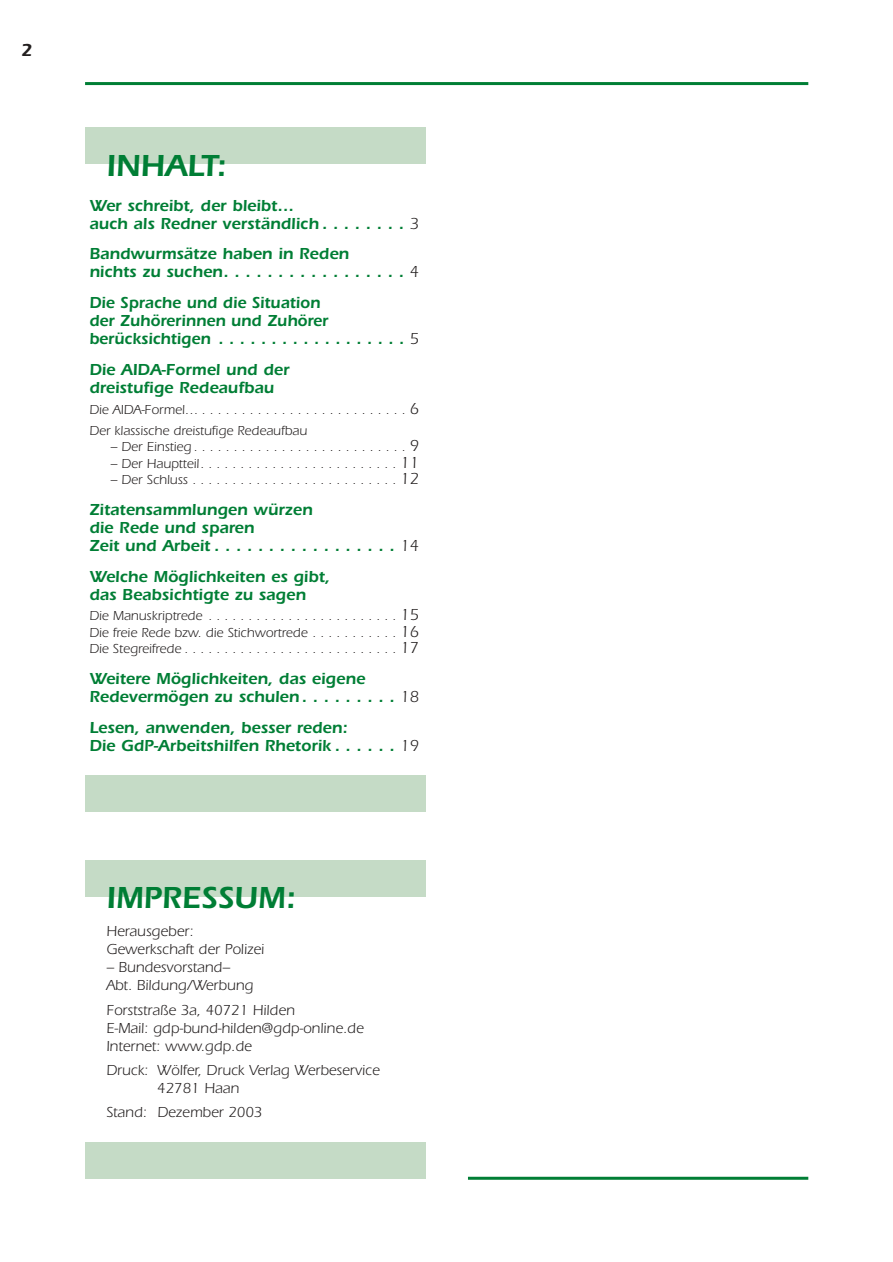
<style>
.page{position:relative;width:893px;height:1262px;background:#fff}
.page>*{position:absolute;margin:0;border:0;box-sizing:border-box;transform-origin:0 0}
.t1{font:600 31.5px "Itc Eras";color:#007e35}
.t2{font:600 18px "Itc Eras";color:#231f1f}
.t3{font:600 16.5px/18px "Itc Eras";color:#007e35}
.t4{font:15px/18px "Itc Eras";color:#231f1f}
.t5{font:13.5px/16.5px "Itc Eras";color:#231f1f}
.s1{font-weight:400;color:#231f1f}
.s2{font-size:16.5px}
</style>
<div class="page">
<div style="left:85px;top:860px;width:340px;height:36px;background:#c5dbc6"></div>
<div style="left:85px;top:1142px;width:340px;height:36px;background:#c5dbc6"></div>
<hr style="left:85px;top:82px;width:723px;height:3px;background:#007e35">
<hr style="left:468px;top:1176px;width:340px;height:3px;background:#007e35">
<div style="left:85px;top:128px;width:340px;height:36px;background:#c5dbc6"></div>
<div style="left:85px;top:776px;width:340px;height:36px;background:#c5dbc6"></div>
<p class="t2" style="left:21px;top:44px;width:13px">2</p>
<h1 class="t1" style="left:106px;top:155px;width:121px">INHALT:</h1>
<p class="t3" style="left:89px;top:198px;width:331px">Wer schreibt, der bleibt…<br>auch als Redner verständlich . . . . . . . . <span class="s1">3</span></p>
<p class="t3" style="left:89px;top:247px;width:331px">Bandwurmsätze haben in Reden<br>nichts zu suchen. . . . . . . . . . . . . . . . . <span class="s1">4</span></p>
<p class="t3" style="left:89px;top:295px;width:331px">Die Sprache und die Situation<br>der Zuhörerinnen und Zuhörer berücksichtigen . . . . . . . . . . . . . . . . . . <span class="s1">5</span></p>
<p class="t3" style="left:89px;top:362px;width:202px">Die AIDA-Formel und der dreistufige Redeaufbau</p>
<p class="t5" style="left:89px;top:400px;width:331px;line-height:20.7px">Die AIDA-Formel… . . . . . . . . . . . . . . . . . . . . . . . . . . <span class="s2">6<br></span>Der klassische dreistufige Redeaufbau</p>
<p class="t5" style="left:111px;top:440px;width:310px">– Der Einstieg . . . . . . . . . . . . . . . . . . . . . . . . . . . <span class="s2">9</span></p>
<p class="t5" style="left:111px;top:456px;width:310px">– Der Hauptteil. . . . . . . . . . . . . . . . . . . . . . . . . <span class="s2">11</span></p>
<p class="t5" style="left:111px;top:473px;width:310px">– Der Schluss . . . . . . . . . . . . . . . . . . . . . . . . . . <span class="s2">12</span></p>
<p class="t3" style="left:89px;top:502px;width:331px">Zitatensammlungen würzen<br>die Rede und sparen<br>Zeit und Arbeit . . . . . . . . . . . . . . . . . <span class="s1">14</span></p>
<p class="t3" style="left:89px;top:569px;width:242px">Welche Möglichkeiten es gibt, das Beabsichtigte zu sagen</p>
<p class="t5" style="left:89px;top:609px;width:331px;text-align:justify">Die Manuskriptrede . . . . . . . . . . . . . . . . . . . . . . . . <span class="s2">15<br></span>Die freie Rede bzw. die Stichwortrede . . . . . . . . . . . <span class="s2">16<br></span>Die Stegreifrede . . . . . . . . . . . . . . . . . . . . . . . . . . . <span class="s2">17</span></p>
<p class="t3" style="left:89px;top:671px;width:331px">Weitere Möglichkeiten, das eigene<br>Redevermögen zu schulen. . . . . . . . . <span class="s1">18</span></p>
<p class="t3" style="left:89px;top:720px;width:331px">Lesen, anwenden, besser reden:<br>Die GdP-Arbeitshilfen Rhetorik . . . . . . <span class="s1">19</span></p>
<h1 class="t1" style="left:106px;top:887px;width:191px">IMPRESSUM:</h1>
<p class="t4" style="left:106px;top:923px;width:159px">Herausgeber:<br>Gewerkschaft der Polizei</p>
<p class="t4" style="left:106px;top:959px;width:149px">– Bundesvorstand–<br>Abt. Bildung/Werbung</p>
<p class="t4" style="left:106px;top:1002px;width:259px">Forststraße 3a, 40721 Hilden<br>E-Mail: gdp-bund-hilden@gdp-online.de<br>Internet: www.gdp.de</p>
<p class="t4" style="left:157px;top:1062px;width:224px;text-indent:-51px">Druck: Wölfer, Druck Verlag Werbeservice<br>42781 Haan</p>
<p class="t4" style="left:106px;top:1105px;width:157px">Stand: Dezember 2003</p>
</div>
